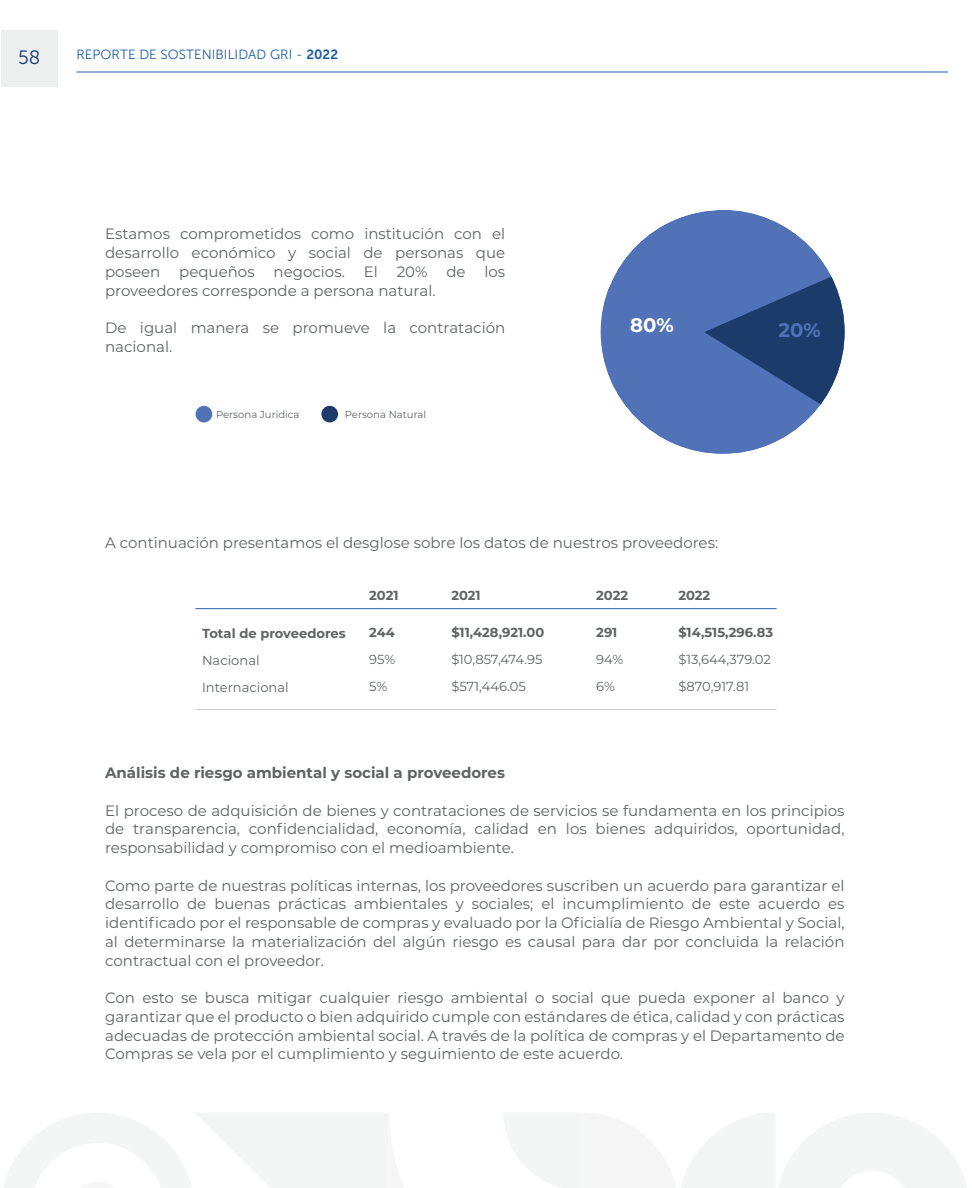
<style>
.page{position:relative;width:972px;height:1188px;background:#fff}
.page>*{position:absolute;margin:0;border:0;box-sizing:border-box;transform-origin:0 0}
.t1{font:700 19.65px "Montserrat";color:#fff}
.t2{font:700 19.65px "Montserrat";color:#5272b8}
.t3{font:19.35px "Museo Sans 300";color:#1b3b6b}
.t4{font:15px/18.8px "Montserrat";color:#5f6364;text-align:justify}
.t5{font:700 15px "Montserrat";color:#5f6364}
.t6{font:13.35px "Museo Sans 300";letter-spacing:.005em;color:#1b5aa5}
.t7{font:13.05px/27px "Montserrat";color:#5f6364}
.t8{font:700 13.05px "Montserrat";color:#5f6364}
.t9{font:10.05px "Montserrat";color:#5f6364}
.s1{font-family:"Museo Sans 700"}
</style>
<div class="page">
<hr style="left:76px;top:72px;width:872px;height:1px;background:#2861ae">
<div style="left:1px;top:30px;width:56px;height:57px;background:#edeeee"></div>
<svg style="left:4px;top:1113px;width:962px;height:75px"></svg>
<svg style="left:601px;top:210px;width:244px;height:244px"></svg>
<div style="left:196px;top:406px;width:16px;height:16px;background:#5272b8;border-radius:50%"></div>
<div style="left:321px;top:406px;width:17px;height:16px;background:#1b3b6b;border-radius:50%"></div>
<hr style="left:196px;top:709px;width:581px;height:1px;background:#cdcfce">
<hr style="left:195px;top:608px;width:582px;height:1px;background:#2861ae">
<p class="t3" style="left:18px;top:47px;width:24px">58</p>
<p class="t6" style="left:76px;top:47px;width:263px">REPORTE DE SOSTENIBILIDAD GRI - <span class="s1">2022</span></p>
<p class="t4" style="left:105px;top:224px;width:402px">Estamos comprometidos como institución con el desarrollo económico y social de personas que poseen</p>
<p class="t4" style="left:179px;top:262px;width:77px">pequeños</p>
<p class="t4" style="left:274px;top:262px;width:73px">negocios.</p>
<p class="t4" style="left:364px;top:262px;width:16px">El</p>
<p class="t4" style="left:397px;top:262px;width:32px">20%</p>
<p class="t4" style="left:446px;top:262px;width:21px">de</p>
<p class="t4" style="left:485px;top:262px;width:22px">los</p>
<p class="t4" style="left:105px;top:280px;width:332px">proveedores corresponde a persona natural.</p>
<p class="t4" style="left:105px;top:318px;width:402px">De igual manera se promueve la contratación nacional.</p>
<p class="t9" style="left:216px;top:407px;width:85px">Persona Juridica</p>
<p class="t9" style="left:345px;top:407px;width:83px">Persona Natural</p>
<h1 class="t1" style="left:630px;top:311px;width:45px">80%</h1>
<h1 class="t2" style="left:778px;top:316px;width:44px">20%</h1>
<p class="t4" style="left:105px;top:533px;width:615px">A continuación presentamos el desglose sobre los datos de nuestros proveedores:</p>
<p class="t8" style="left:202px;top:624px;width:145px">Total de proveedores</p>
<p class="t7" style="left:202px;top:646px;width:88px">Nacional<br>Internacional</p>
<p class="t8" style="left:369px;top:586px;width:31px">2021</p>
<p class="t8" style="left:369px;top:623px;width:27px">244</p>
<p class="t7" style="left:369px;top:646px;width:28px">95%<br>5%</p>
<p class="t8" style="left:451px;top:586px;width:31px">2021</p>
<p class="t8" style="left:451px;top:623px;width:94px">$11,428,921.00</p>
<p class="t7" style="left:451px;top:646px;width:93px">$10,857,474.95 $571,446.05</p>
<p class="t8" style="left:596px;top:586px;width:31px">2022</p>
<p class="t8" style="left:596px;top:623px;width:23px">291</p>
<p class="t7" style="left:596px;top:646px;width:29px">94%<br>6%</p>
<p class="t8" style="left:678px;top:586px;width:31px">2022</p>
<p class="t8" style="left:678px;top:623px;width:96px">$14,515,296.83</p>
<p class="t7" style="left:678px;top:646px;width:94px">$13,644,379.02 $870,917.81</p>
<p class="t5" style="left:105px;top:762px;width:401px">Análisis de riesgo ambiental y social a proveedores</p>
<p class="t4" style="left:105px;top:800px;width:741px">El proceso de adquisición de bienes y contrataciones de servicios se fundamenta en los principios de transparencia, confidencialidad, economía, calidad en los bienes adquiridos, oportunidad, responsabilidad y compromiso con el medioambiente.</p>
<p class="t4" style="left:105px;top:875px;width:741px">Como parte de nuestras políticas internas, los proveedores suscriben un acuerdo para garantizar el desarrollo de buenas prácticas ambientales y sociales; el incumplimiento de este acuerdo es identificado por el responsable de compras y evaluado por la Oficialía de Riesgo Ambiental y Social, al determinarse la materialización del algún riesgo es causal para dar por concluida la relación contractual con el proveedor.</p>
<p class="t4" style="left:105px;top:988px;width:741px">Con esto se busca mitigar cualquier riesgo ambiental o social que pueda exponer al banco y garantizar que el producto o bien adquirido cumple con estándares de ética, calidad y con prácticas adecuadas de protección ambiental social. A través de la política de compras y el Departamento de Compras se vela por el cumplimiento y seguimiento de este acuerdo.</p>
</div>
